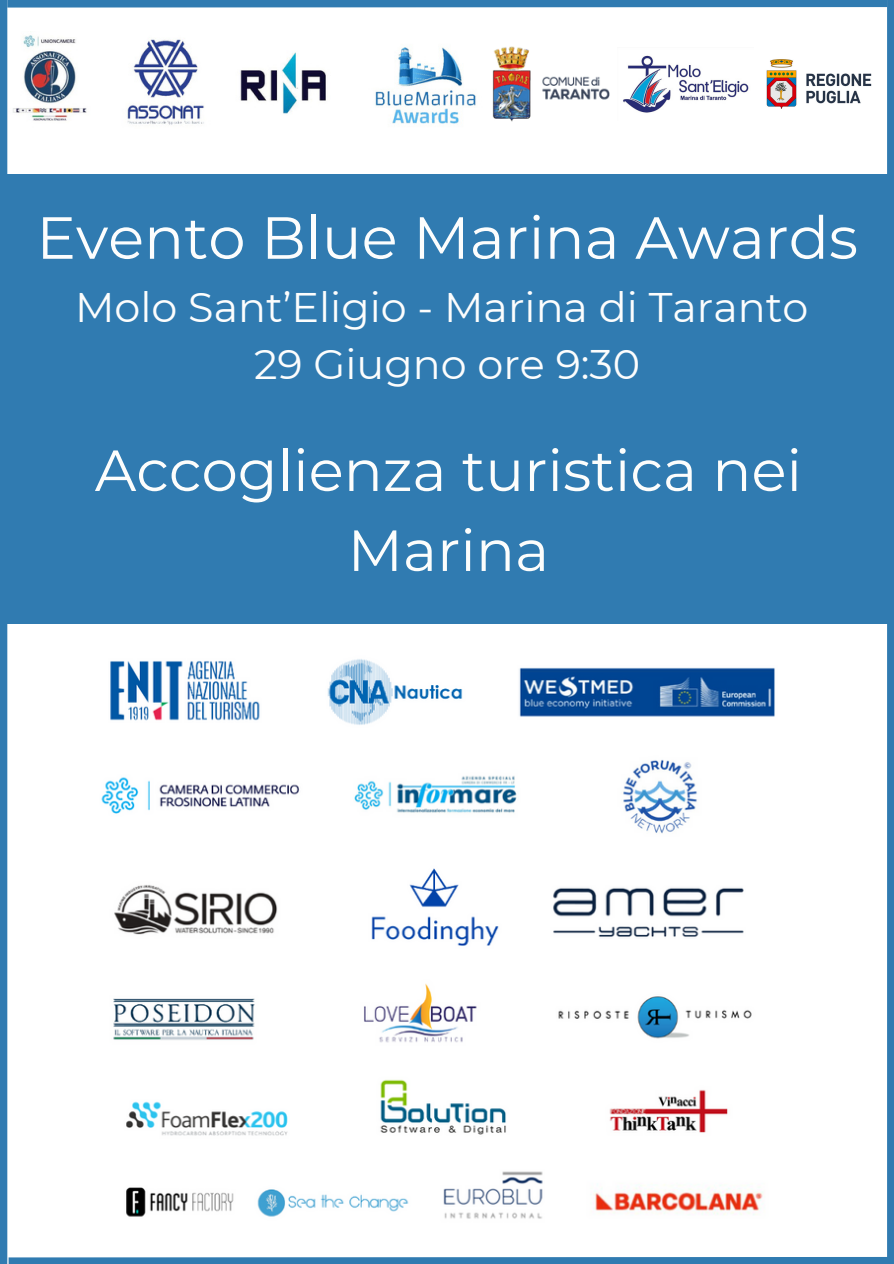
<style>
.page{position:relative;width:894px;height:1264px;background:#fff}
.page>*{position:absolute;margin:0;border:0;box-sizing:border-box;transform-origin:0 0}
.t1{font:59.25px "Montserrat";color:#fcfdfd}
.t2{font:57.9px/79.9px "Montserrat";color:#fcfdfc;text-align:center}
.t3{font:41.25px "Montserrat";color:#fcfdfd}
</style>
<div class="page">
<img style="left:13px;top:35px;width:463px;height:90px">
<div style="left:0;top:174px;width:893px;height:449px;background:#307bb1"></div>
<div style="left:0;top:0;width:7px;height:1263px;background:#307bb1"></div>
<div style="left:886px;top:0;width:7px;height:1263px;background:#307bb1"></div>
<svg style="left:7px;top:0;width:881px;height:15px"></svg>
<svg style="left:7px;top:1249px;width:881px;height:14px"></svg>
<img style="left:65px;top:659px;width:740px;height:591px">
<img style="left:766px;top:59px;width:106px;height:50px">
<img style="left:623px;top:55px;width:126px;height:58px">
<img style="left:492px;top:46px;width:117px;height:76px">
<p class="t1" style="left:36px;top:201px;width:822px">Evento Blue Marina Awards</p>
<p class="t3" style="left:75px;top:282px;width:734px">Molo Sant’Eligio - Marina di Taranto</p>
<p class="t3" style="left:254px;top:339px;width:387px">29 Giugno ore 9:30</p>
<p class="t2" style="left:95px;top:430px;width:708px">Accoglienza turistica nei<br>Marina</p>
</div>
